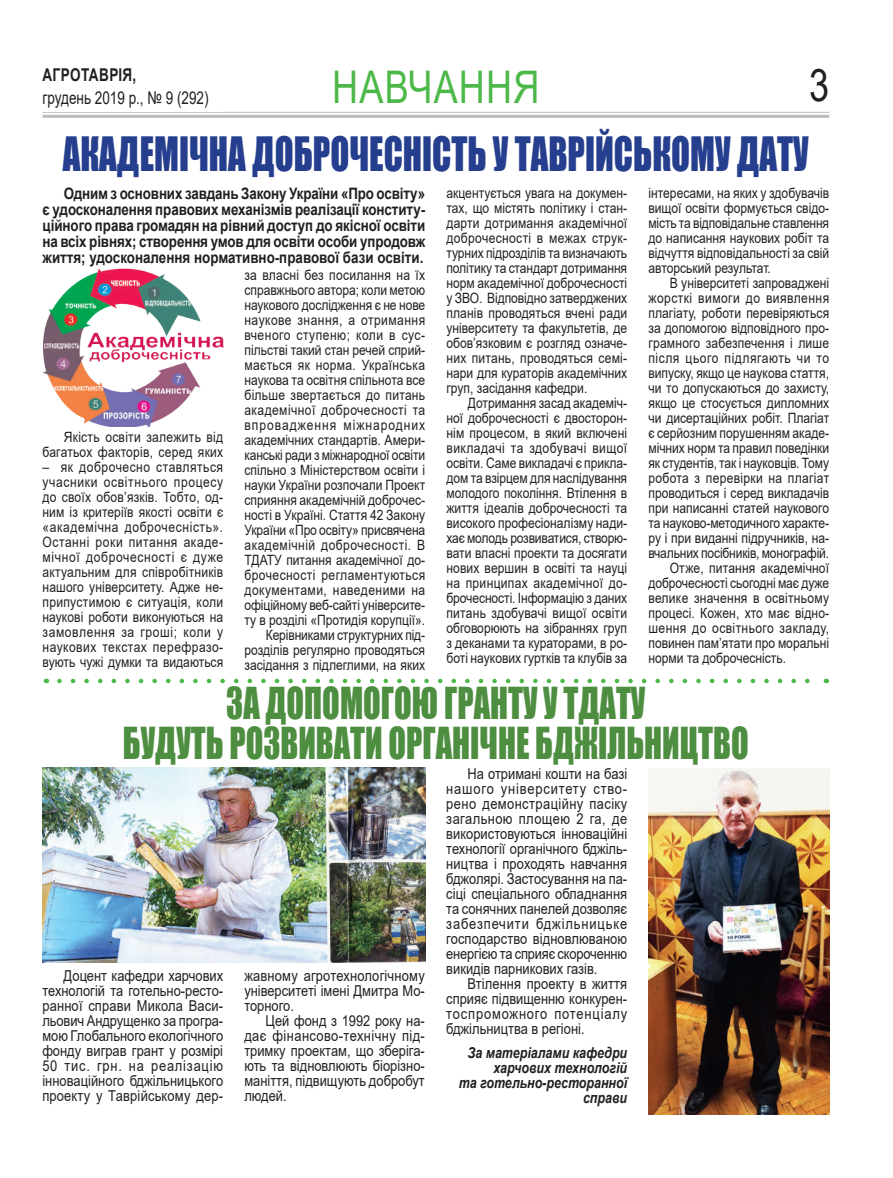
<style>
.page{position:relative;width:893px;height:1178px;background:#fff}
.page>*{position:absolute;margin:0;border:0;box-sizing:border-box;transform-origin:0 0}
.t1{font:45px "Arial";letter-spacing:.035em;color:#4cb848;scale:.8 1}
.t2{font:45px "Arial";color:#231f20;scale:.8 1}
.t3{font:43.5px "Impact";color:#253f8e;scale:.8 1}
.t4{font:40.5px/40.5px "Impact";color:#4e8e40;text-align:center;scale:.8 1}
.t5{font:18px "Arial";color:#231f20;scale:.8 1}
.t6{font:700 18px "Arial";color:#231f20;scale:.8 1}
.t7{font:17.7px "Arial";color:#231f20;scale:.77 1}
.t8{font:700 17.7px "Arial";letter-spacing:.02em;color:#231f20;scale:.77 1}
.t9{font:700 15.75px/15.8px "Arial";color:#231f20;text-align:justify;scale:.85 1}
.t10{font:15px/15px "Arial";color:#231f20;text-align:justify;scale:.86 1}
.t11{font:italic 700 15px/15px "Arial";color:#231f20;text-align:right;scale:.83 1}
.t12{font:14.25px/15px "Arial";color:#231f20;text-align:justify;scale:.85 1}
.t13{font:14.25px "Arial";letter-spacing:.025em;color:#231f20;scale:.85 1}
.t14{font:14.25px/15px "Arial";letter-spacing:.02em;color:#231f20;text-align:right;scale:.85 1}
.t15{font:14.25px "Arial";letter-spacing:.035em;color:#231f20;scale:.85 1}
.t16{font:14.25px "Arial";letter-spacing:.04em;color:#231f20;scale:.85 1}
.t17{font:14.25px "Arial";letter-spacing:.045em;color:#231f20;scale:.85 1}
</style>
<div class="page">
<hr style="left:43px;top:112px;width:786px;height:1px;background:#bcbdc0">
<hr style="left:43px;top:115px;width:786px;height:3px;background:#bcbdc0">
<img style="left:43px;top:268px;width:180px;height:158px">
<svg style="left:59px;top:679px;width:751px;height:4px"></svg>
<img style="left:42px;top:768px;width:383px;height:195px">
<img style="left:648px;top:768px;width:181px;height:346px">
<p class="t8" style="left:43px;top:63px;width:123px">АГРОТАВРІЯ,</p>
<p class="t7" style="left:43px;top:85px;width:217px">грудень 2019 р., № 9 (292)</p>
<h2 class="t3" style="left:63px;top:120px;width:934px">АКАДЕМІЧНА ДОБРОЧЕСНІСТЬ У ТАВРІЙСЬКОМУ ДАТУ</h2>
<h1 class="t1" style="left:332px;top:56px;width:261px">НАВЧАННЯ</h1>
<h1 class="t2" style="left:809px;top:54px;width:27px">3</h1>
<p class="t6" style="left:43px;top:64px;width:121px">АГРОТАВРІЯ,</p>
<p class="t5" style="left:43px;top:86px;width:217px">квітень 2017 р., № 3 (277)</p>
<p class="t12" style="left:648px;top:186px;width:214px">інтересами, на яких у здобувачів вищої освіти формується свідо&shy;мість та відповідальне ставлення до написання наукових робіт та відчуття відповідальності за свій авторський результат.</p>
<p class="t12" style="left:670px;top:276px;width:189px">В університеті запроваджені</p>
<p class="t16" style="left:648px;top:289px;width:214px">жорсткі вимоги до виявлення</p>
<p class="t12" style="left:648px;top:306px;width:214px">плагіату, роботи перевіряються</p>
<p class="t12" style="left:648px;top:321px;width:214px">за допомогою відповідного про-</p>
<p class="t12" style="left:648px;top:336px;width:214px">грамного забезпечення і лише</p>
<p class="t17" style="left:648px;top:349px;width:214px">після цього підлягають чи то</p>
<p class="t12" style="left:648px;top:366px;width:214px">випуску, якщо це наукова стаття,</p>
<p class="t12" style="left:648px;top:381px;width:214px">чи то допускаються до захисту,</p>
<p class="t12" style="left:648px;top:396px;width:214px">якщо це стосується дипломних</p>
<p class="t12" style="left:648px;top:411px;width:214px">чи дисертаційних робіт. Плагіат</p>
<p class="t12" style="left:648px;top:426px;width:214px">є серйозним порушенням акаде-</p>
<p class="t12" style="left:648px;top:441px;width:214px">мічних норм та правил поведінки</p>
<p class="t12" style="left:648px;top:456px;width:214px">як студентів, так і науковців. Тому</p>
<p class="t13" style="left:648px;top:469px;width:214px">робота з перевірки на плагіат</p>
<p class="t12" style="left:648px;top:486px;width:214px">проводиться і серед викладачів</p>
<p class="t12" style="left:648px;top:501px;width:214px">при написанні статей наукового</p>
<p class="t12" style="left:648px;top:516px;width:214px">та науково-методичного характе-</p>
<p class="t12" style="left:648px;top:531px;width:214px">ру і при виданні підручників, на-</p>
<p class="t12" style="left:648px;top:546px;width:214px">вчальних посібників, монографій.</p>
<p class="t12" style="left:670px;top:561px;width:189px">Отже, питання академічної</p>
<p class="t12" style="left:648px;top:576px;width:214px">доброчесності сьогодні має дуже</p>
<p class="t13" style="left:648px;top:589px;width:214px">велике значення в освітньому</p>
<p class="t12" style="left:648px;top:606px;width:214px">процесі. Кожен, хто має відно-</p>
<p class="t15" style="left:648px;top:619px;width:214px">шення до освітнього закладу,</p>
<p class="t12" style="left:648px;top:636px;width:214px">повинен пам’ятати про моральні</p>
<p class="t12" style="left:648px;top:651px;width:163px">норми та доброчесність.</p>
<h3 class="t4" style="left:123px;top:681px;width:784px">ЗА ДОПОМОГОЮ ГРАНТУ У ТДАТУ<br>БУДУТЬ РОЗВИВАТИ ОРГАНІЧНЕ БДЖІЛЬНИЦТВО</h3>
<p class="t9" style="left:43px;top:186px;width:452px;text-indent:21px">Одним з основних завдань Закону України «Про освіту» є удосконалення правових механізмів реалізації конститу&shy;ційного права громадян на рівний доступ до якісної освіти на всіх рівнях; створення умов для освіти особи упродовж життя; удосконалення нормативно-правової бази освіти.</p>
<p class="t12" style="left:244px;top:267px;width:214px;text-align:right">за власні без посилання на їх справжнього автора; коли метою наукового дослідження є не нове наукове знання, а отримання вченого ступеню; коли в сус&shy;пільстві такий стан речей сприй&shy;мається як норма. Українська наукова та освітня спільнота все більше звертається до питань академічної доброчесності та впровадження міжнародних академічних стандартів. Амери&shy;канські ради з міжнародної освіти спільно з Міністерством освіти і науки України розпочали Проект сприяння академічній доброчес&shy;ності в Україні. Стаття 42 Закону<br>України «Про освіту» присвячена академічній доброчесності. В<br>ТДАТУ питання академічної до&shy;брочесності регламентуються документами, наведеними на офіційному веб-сайті університе&shy;ту в розділі «Протидія корупції».<br>Керівниками структурних під&shy;розділів регулярно проводяться засідання з підлеглими, на яких</p>
<p class="t12" style="left:446px;top:185px;width:214px">акцентується увага на докумен&shy;тах, що містять політику і стан&shy;дарти дотримання академічної доброчесності в межах струк&shy;турних підрозділів та визначають політику та стандарт дотримання норм академічної доброчесності у ЗВО. Відповідно затверджених планів проводяться вчені ради університету та факультетів, де обов’язковим є розгляд означе&shy;них питань, проводяться семі&shy;нари для кураторів академічних груп, засідання кафедри.</p>
<p class="t12" style="left:446px;top:395px;width:214px;text-indent:21px">Дотримання засад академіч&shy;ної доброчесності є двосторон&shy;нім процесом, в який включені викладачі та здобувачі вищої освіти. Саме викладачі є прикла&shy;дом та взірцем для наслідування молодого покоління. Втілення в життя ідеалів доброчесності та високого професіоналізму нади&shy;хає молодь розвиватися, створю&shy;вати власні проекти та досягати нових вершин в освіті та науці на принципах академічної до&shy;брочесності. Інформацію з даних питань здобувачі вищої освіти обговорюють на зібраннях груп з деканами та кураторами, в ро&shy;боті наукових гуртків та клубів за</p>
<p class="t14" style="left:43px;top:429px;width:214px">Якість освіти залежить від багатьох факторів, серед яких</p>
<p class="t12" style="left:43px;top:459px;width:214px">– як доброчесно ставляться учасники освітнього процесу до своїх обов’язків. Тобто, од&shy;ним із критеріїв якості освіти є «академічна доброчесність».<br>Останні роки питання акаде&shy;мічної доброчесності є дуже актуальним для співробітників нашого університету. Адже не&shy;припустимою є ситуація, коли наукові роботи виконуються на замовлення за гроші; коли у наукових текстах перефразо&shy;вують чужі думки та видаються</p>
<p class="t10" style="left:42px;top:968px;width:212px;text-indent:21px">Доцент кафедри харчових технологій та готельно-ресто&shy;ранної справи Микола Васи&shy;льович Андрущенко за програ&shy;мою Глобального екологічного фонду виграв грант у розмірі 50 тис. грн. на реалізацію інноваційного бджільницького проекту у Таврійському дер-</p>
<p class="t10" style="left:244px;top:968px;width:211px">жавному агротехнологічному університеті імені Дмитра Мо&shy;торного.</p>
<p class="t10" style="left:244px;top:1013px;width:211px;text-indent:21px">Цей фонд з 1992 року на&shy;дає фінансово-технічну під&shy;тримку проектам, що зберіга&shy;ють та відновлюють біорізно&shy;маніття, підвищують добробут людей.</p>
<p class="t10" style="left:446px;top:766px;width:212px;text-indent:21px">На отримані кошти на базі нашого університету ство&shy;рено демонстраційну пасіку загальною площею 2 га, де використовуються інноваційні технології органічного бджіль&shy;ництва і проходять навчання бджолярі. Застосування на па&shy;сіці спеціального обладнання та сонячних панелей дозволяє забезпечити бджільницьке господарство відновлюваною енергією та сприяє скороченню викидів парникових газів.</p>
<p class="t10" style="left:446px;top:976px;width:212px;text-indent:21px">Втілення проекту в життя сприяє підвищенню конкурен&shy;тоспроможного потенціалу бджільництва в регіоні.</p>
<p class="t11" style="left:459px;top:1045px;width:205px">За матеріалами кафедри харчових технологій<br>та готельно-ресторанної справи</p>
</div>
